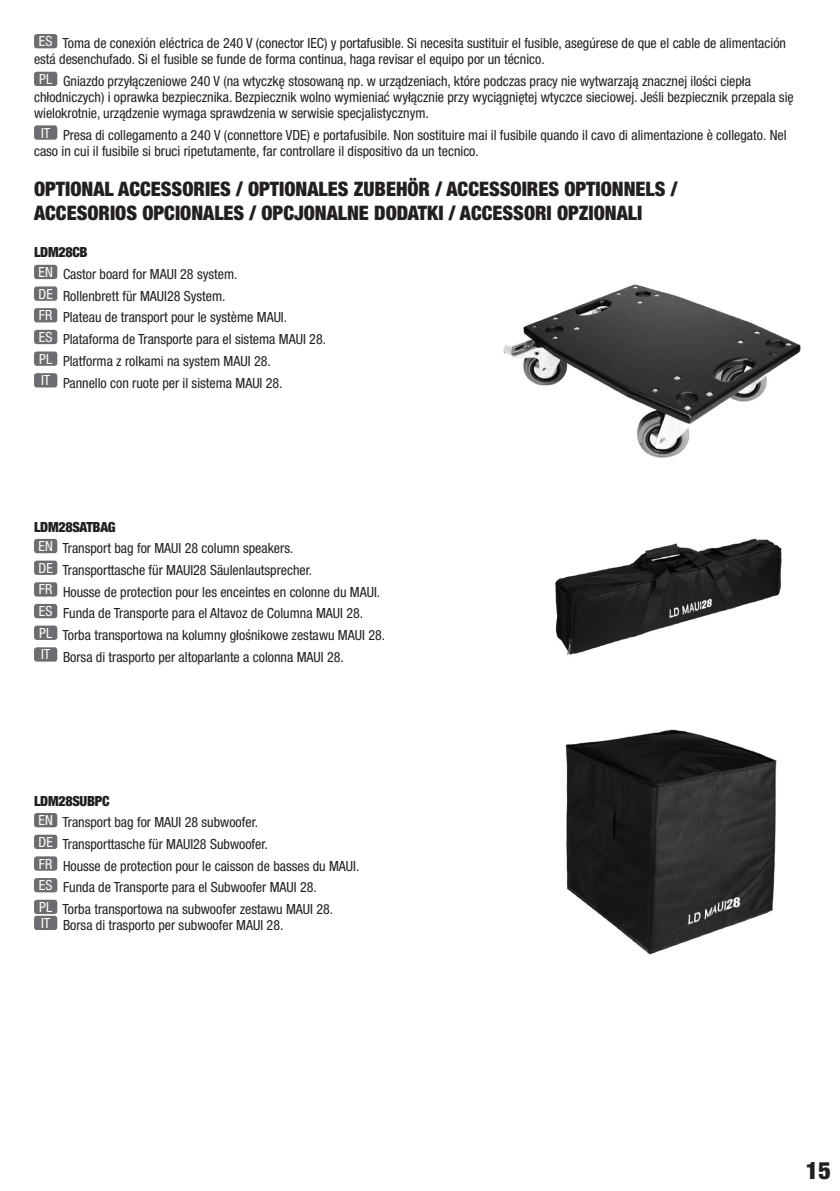
<style>
.page{position:relative;width:840px;height:1191px;background:#fff}
.page>*{position:absolute;margin:0;border:0;box-sizing:border-box;transform-origin:0 0}
.t1{font:900 condensed 24px "Helvetica Neue LT Pro";color:#231f20}
.t2{font:900 condensed 20px/24px "Helvetica Neue LT Pro";color:#231f20}
.t3{font:condensed 14px/21.6px "Helvetica Neue LT Pro";color:#231f20}
.s1{font-weight:900}
</style>
<div class="page">
<div style="left:34px;top:34px;width:23px;height:14px;background:#6c6d70;border-radius:3px"></div>
<div style="left:34px;top:72px;width:23px;height:14px;background:#6c6d70;border-radius:3px"></div>
<div style="left:34px;top:125px;width:23px;height:15px;background:#6c6d70;border-radius:3px"></div>
<div style="left:34px;top:265px;width:23px;height:14px;background:#6c6d70;border-radius:3px"></div>
<div style="left:34px;top:286px;width:23px;height:15px;background:#6c6d70;border-radius:3px"></div>
<div style="left:34px;top:308px;width:23px;height:14px;background:#6c6d70;border-radius:3px"></div>
<div style="left:34px;top:330px;width:23px;height:14px;background:#6c6d70;border-radius:3px"></div>
<div style="left:34px;top:351px;width:23px;height:15px;background:#6c6d70;border-radius:3px"></div>
<div style="left:34px;top:373px;width:23px;height:14px;background:#6c6d70;border-radius:3px"></div>
<div style="left:34px;top:539px;width:23px;height:14px;background:#6c6d70;border-radius:3px"></div>
<div style="left:34px;top:560px;width:23px;height:15px;background:#6c6d70;border-radius:3px"></div>
<div style="left:34px;top:582px;width:23px;height:14px;background:#6c6d70;border-radius:3px"></div>
<div style="left:34px;top:604px;width:23px;height:14px;background:#6c6d70;border-radius:3px"></div>
<div style="left:34px;top:625px;width:23px;height:15px;background:#6c6d70;border-radius:3px"></div>
<div style="left:34px;top:647px;width:23px;height:14px;background:#6c6d70;border-radius:3px"></div>
<div style="left:34px;top:813px;width:23px;height:14px;background:#6c6d70;border-radius:3px"></div>
<div style="left:34px;top:834px;width:23px;height:15px;background:#6c6d70;border-radius:3px"></div>
<div style="left:34px;top:856px;width:23px;height:14px;background:#6c6d70;border-radius:3px"></div>
<div style="left:34px;top:878px;width:23px;height:14px;background:#6c6d70;border-radius:3px"></div>
<div style="left:34px;top:899px;width:23px;height:15px;background:#6c6d70;border-radius:3px"></div>
<div style="left:34px;top:915px;width:23px;height:15px;background:#6c6d70;border-radius:3px"></div>
<img style="left:503px;top:284px;width:298px;height:174px">
<img style="left:555px;top:538px;width:227px;height:117px">
<img style="left:565px;top:729px;width:212px;height:226px">
<p class="t3" style="left:34px;top:35px;width:753px;line-height:16px;text-indent:5px"><sup>ES</sup> Toma de conexión eléctrica de 240 V (conector IEC) y portafusible. Si necesita sustituir el fusible, asegúrese de que el cable de alimentación está desenchufado. Si el fusible se funde de forma continua, haga revisar el equipo por un técnico.</p>
<p class="t3" style="left:34px;top:73px;width:760px;line-height:16px;text-indent:5px"><sup>PL</sup> Gniazdo przyłączeniowe 240 V (na wtyczkę stosowaną np. w urządzeniach, które podczas pracy nie wytwarzają znacznej ilości ciepła chłodniczych) i oprawka bezpiecznika. Bezpiecznik wolno wymieniać wyłącznie przy wyciągniętej wtyczce sieciowej. Jeśli bezpiecznik przepala się wielokrotnie, urządzenie wymaga sprawdzenia w serwisie specjalistycznym.</p>
<p class="t3" style="left:34px;top:127px;width:753px;line-height:16px;text-indent:7px"><sup>IT</sup> Presa di collegamento a 240 V (connettore VDE) e portafusibile. Non sostituire mai il fusibile quando il cavo di alimentazione è collegato. Nel caso in cui il fusibile si bruci ripetutamente, far controllare il dispositivo da un tecnico.</p>
<h2 class="t2" style="left:34px;top:176px;width:644px">OPTIONAL ACCESSORIES / OPTIONALES ZUBEHÖR / ACCESSOIRES OPTIONNELS /<br>ACCESORIOS OPCIONALES / OPCJONALNE DODATKI / ACCESSORI OPZIONALI</h2>
<p class="t3" style="left:39px;top:241px;width:289px;text-indent:-5px"><span class="s1">LDM28CB<br></span><sup>EN</sup> Castor board for MAUI 28 system.<br><sup>DE</sup> Rollenbrett für MAUI28 System.<br><sup>FR</sup> Plateau de transport pour le système MAUI.<br><sup>ES</sup> Plataforma de Transporte para el sistema MAUI 28.<br><sup>PL</sup> Platforma z rolkami na system MAUI 28.<br><sup>IT</sup> Pannello con ruote per il sistema MAUI 28.</p>
<p class="t3" style="left:39px;top:515px;width:348px;text-indent:-5px"><span class="s1">LDM28SATBAG<br></span><sup>EN</sup> Transport bag for MAUI 28 column speakers.<br><sup>DE</sup> Transporttasche für MAUI28 Säulenlautsprecher.<br><sup>FR</sup> Housse de protection pour les enceintes en colonne du MAUI.<br><sup>ES</sup> Funda de Transporte para el Altavoz de Columna MAUI 28.<br><sup>PL</sup> Torba transportowa na kolumny głośnikowe zestawu MAUI 28.<br><sup>IT</sup> Borsa di trasporto per altoparlante a colonna MAUI 28.</p>
<p class="t3" style="left:39px;top:789px;width:322px;text-indent:-5px"><span class="s1">LDM28SUBPC<br></span><sup>EN</sup> Transport bag for MAUI 28 subwoofer.<br><sup>DE</sup> Transporttasche für MAUI28 Subwoofer.<br><sup>FR</sup> Housse de protection pour le caisson de basses du MAUI.<br><sup>ES</sup> Funda de Transporte para el Subwoofer MAUI 28.<br><sup>PL</sup> Torba transportowa na subwoofer zestawu MAUI 28.</p>
<p class="t3" style="left:41px;top:914px;width:244px"><sup>IT</sup> Borsa di trasporto per subwoofer MAUI 28.</p>
<h1 class="t1" style="left:805px;top:1155px;width:26px">15</h1>
</div>
